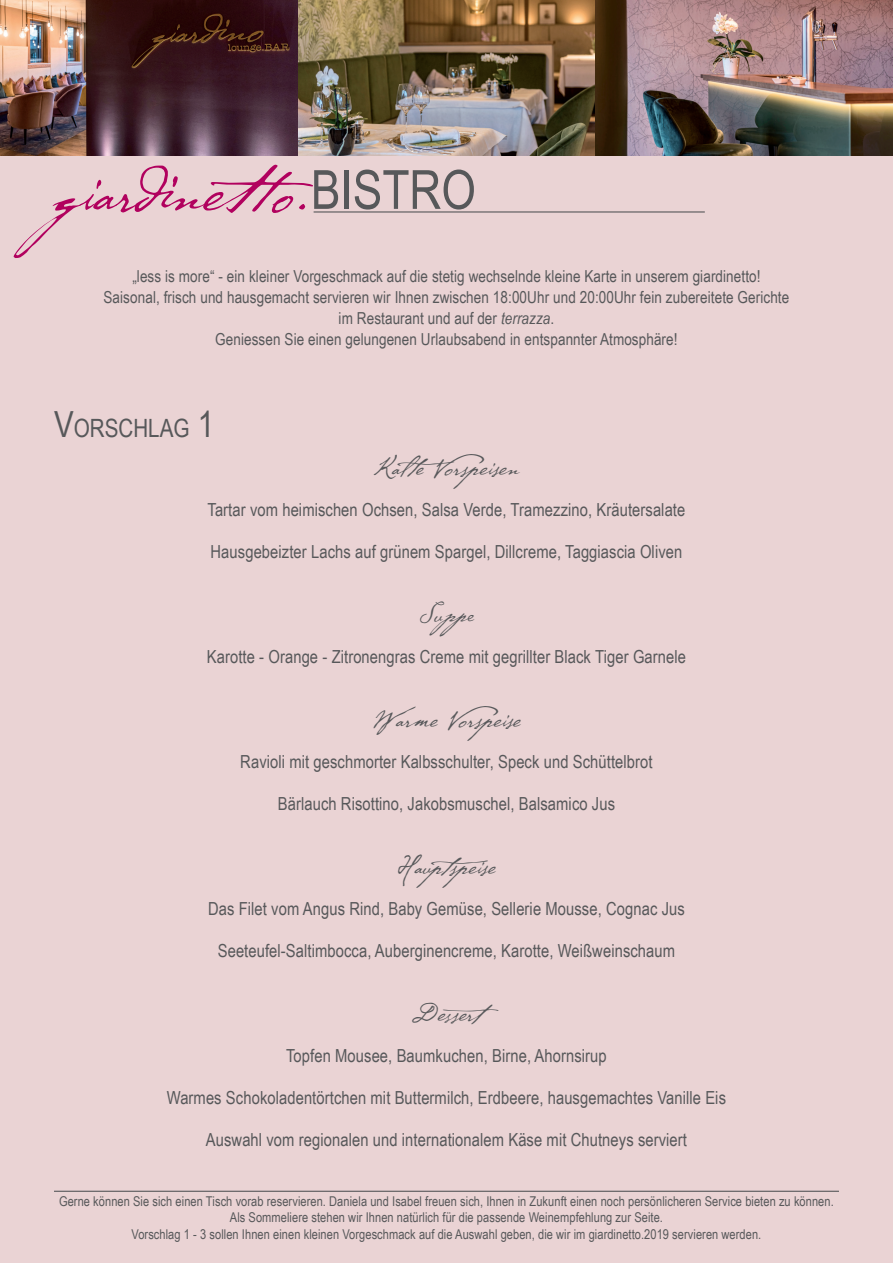
<style>
.page{position:relative;width:893px;height:1263px;background:#fff}
.page>*{position:absolute;margin:0;border:0;box-sizing:border-box;transform-origin:0 0}
.t1{font:72px "P22 Cezanne Pro";color:#b1015e}
.t2{font:27px "P22 Cezanne Pro";letter-spacing:.005em;color:#57585a}
.t3{font:25.2px "Arial Narrow";color:#57585a}
.t4{font:18px "Arial Narrow";letter-spacing:.005em;color:#57585a}
.t5{font:16.5px/21px "Arial Narrow";letter-spacing:.005em;color:#57585a;text-align:center}
.t6{font:13.5px/16.5px "Arial Narrow";letter-spacing:.005em;color:#57585a;text-align:center}
.s1{font-family:"Arial Narrow";font-size:54px;color:#57585a}
.s2{font-style:italic}
.s3{font-size:36px}
</style>
<div class="page">
<div style="left:0;top:155px;width:893px;height:1108px;background:#ead3d4"></div>
<img style="left:0;top:0;width:893px;height:155px">
<hr style="left:314px;top:211px;width:391px;height:2px;background:#57585a">
<hr style="left:54px;top:1191px;width:785px;height:1px;background:#57585a">
<h1 class="t1" style="left:54px;top:142px;width:423px">giardinetto.<span class="s1">BISTRO</span></h1>
<p class="t5" style="left:104px;top:265px;width:687px">„less is more“ - ein kleiner Vorgeschmack auf die stetig wechselnde kleine Karte in unserem giardinetto!<br>Saisonal, frisch und hausgemacht servieren wir Ihnen zwischen 18:00Uhr und 20:00Uhr fein zubereitete Gerichte im Restaurant und auf der <span class="s2">terrazza</span>.<br>Geniessen Sie einen gelungenen Urlaubsabend in entspannter Atmosphäre!</p>
<h3 class="t3" style="left:54px;top:409px;width:162px"><span class="s3">V</span>ORSCHLAG <span class="s3">1</span></h3>
<h2 class="t2" style="left:374px;top:448px;width:147px">Kalte Vorspeisen</h2>
<p class="t4" style="left:208px;top:496px;width:479px">Tartar vom heimischen Ochsen, Salsa Verde, Tramezzino, Kräutersalate</p>
<p class="t4" style="left:211px;top:538px;width:473px">Hausgebeizter Lachs auf grünem Spargel, Dillcreme, Taggiascia Oliven</p>
<h2 class="t2" style="left:419px;top:595px;width:63px">Suppe</h2>
<p class="t4" style="left:207px;top:643px;width:481px">Karotte - Orange - Zitronengras Creme mit gegrillter Black Tiger Garnele</p>
<h2 class="t2" style="left:372px;top:700px;width:150px">Warme Vorspeise</h2>
<p class="t4" style="left:240px;top:748px;width:414px">Ravioli mit geschmorter Kalbsschulter, Speck und Schüttelbrot</p>
<p class="t4" style="left:278px;top:790px;width:339px">Bärlauch Risottino, Jakobsmuschel, Balsamico Jus</p>
<h2 class="t2" style="left:397px;top:847px;width:104px">Hauptspeise</h2>
<p class="t4" style="left:208px;top:895px;width:478px">Das Filet vom Angus Rind, Baby Gemüse, Sellerie Mousse, Cognac Jus</p>
<p class="t4" style="left:218px;top:937px;width:459px">Seeteufel-Saltimbocca, Auberginencreme, Karotte, Weißweinschaum</p>
<h2 class="t2" style="left:411px;top:994px;width:120px">Dessert</h2>
<p class="t4" style="left:286px;top:1042px;width:322px">Topfen Mousee, Baumkuchen, Birne, Ahornsirup</p>
<p class="t4" style="left:167px;top:1084px;width:561px">Warmes Schokoladentörtchen mit Buttermilch, Erdbeere, hausgemachtes Vanille Eis</p>
<p class="t4" style="left:206px;top:1126px;width:483px">Auswahl vom regionalen und internationalem Käse mit Chutneys serviert</p>
<p class="t6" style="left:59px;top:1192px;width:776px">Gerne können Sie sich einen Tisch vorab reservieren. Daniela und Isabel freuen sich, Ihnen in Zukunft einen noch persönlicheren Service bieten zu können.<br>Als Sommeliere stehen wir Ihnen natürlich für die passende Weinempfehlung zur Seite.<br>Vorschlag 1 - 3 sollen Ihnen einen kleinen Vorgeschmack auf die Auswahl geben, die wir im giardinetto.2019 servieren werden.</p>
</div>
